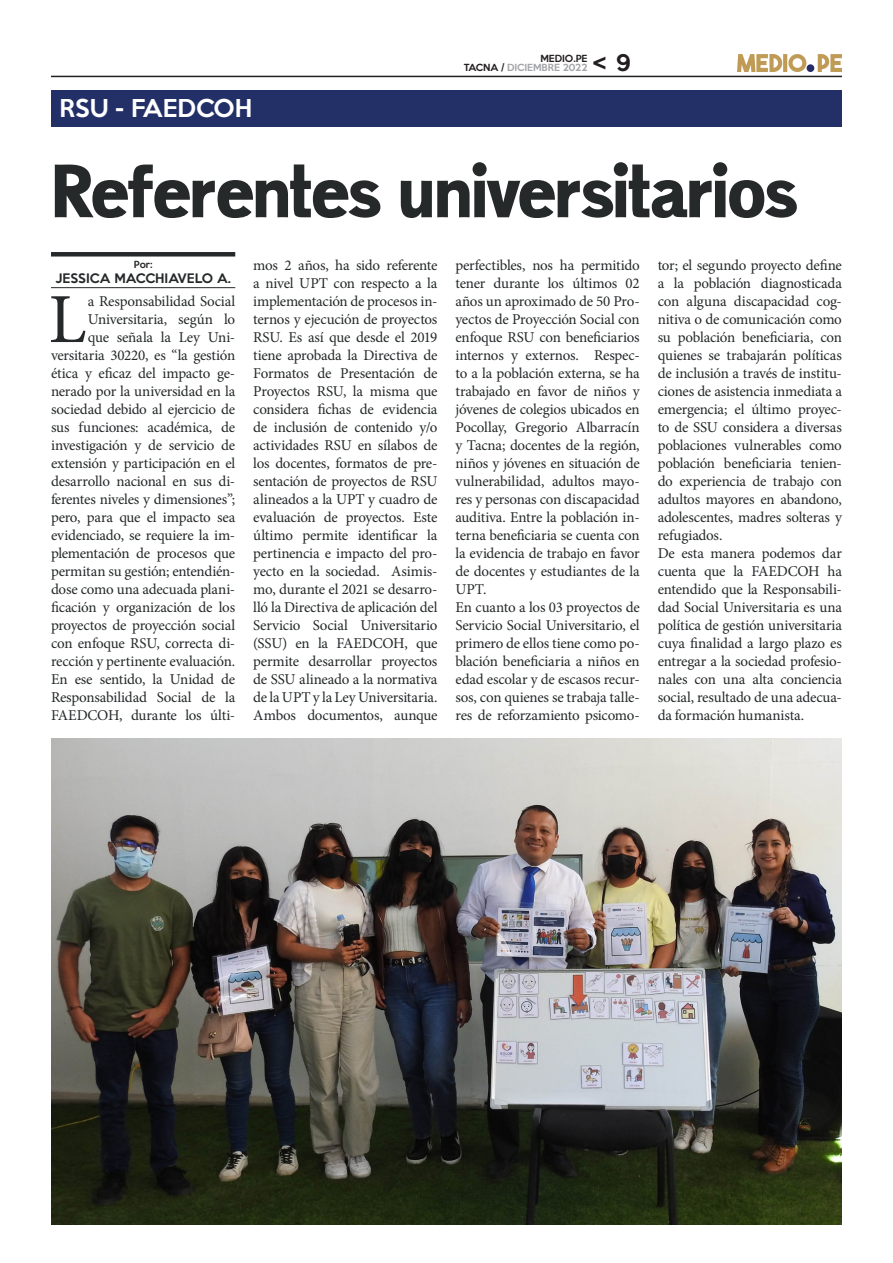
<style>
.page{position:relative;width:893px;height:1263px;background:#fff}
.page>*{position:absolute;margin:0;border:0;box-sizing:border-box;transform-origin:0 0}
.t1{font:72px "Maximum Impact";letter-spacing:-.005em;color:#25292a}
.t2{font:70.35px "Minion Pro";color:#25292a}
.t3{font:500 22.5px "Keep Calm";color:#fff}
.t4{font:500 21px "Keep Calm";color:#231f20}
.t5{font:15px/18px "Minion Pro";letter-spacing:-.02em;color:#25292a;text-align:justify}
.t6{font:500 12px "Keep Calm";letter-spacing:.01em;color:#25292a}
.t7{font:500 9px "Keep Calm";color:#a4a5a9}
.t8{font:500 9px "Keep Calm";color:#231f20}
.t9{font:500 9px "Keep Calm";color:#25292a}
.s1{color:#231f20}
</style>
<div class="page">
<svg style="left:737px;top:54px;width:69px;height:18px"></svg>
<svg style="left:818px;top:54px;width:24px;height:18px"></svg>
<div style="left:807px;top:64px;width:7px;height:8px;background:#252a68;border-radius:50%"></div>
<hr style="left:51px;top:76px;width:791px;height:1px;background:#231f20">
<hr style="left:51px;top:287px;width:184px;height:1px;background:#25292a">
<div style="left:51px;top:252px;width:184px;height:5px;background:#25292a"></div>
<div style="left:51px;top:90px;width:791px;height:36px;background:#233068"></div>
<img style="left:51px;top:738px;width:791px;height:486px">
<p class="t3" style="left:60px;top:89px;width:194px">RSU - FAEDCOH</p>
<p class="t7" style="left:464px;top:60px;width:125px"><span class="s1">TACNA /</span> DICIEMBRE 2022</p>
<h3 class="t4" style="left:593px;top:45px;width:40px">&lt; 9</h3>
<p class="t8" style="left:540px;top:51px;width:49px">MEDIO.PE</p>
<p class="t1" style="left:51px;top:147px;width:748px">Referentes universitarios</p>
<p class="t9" style="left:134px;top:257px;width:20px">Por:</p>
<p class="t6" style="left:55px;top:268px;width:177px">JESSICA MACCHIAVELO A.</p>
<p class="t5" style="left:51px;top:292px;width:186px;text-align:right">a Responsabilidad Social<br>Universitaria, según lo<br>que señala la Ley Uni&shy;versitaria 30220, es “la gestión ética y eficaz del impacto ge&shy;nerado por la universidad en la sociedad debido al ejercicio de sus funciones: académica, de investigación y de servicio de extensión y participación en el desarrollo nacional en sus di&shy;ferentes niveles y dimensiones”; pero, para que el impacto sea evidenciado, se requiere la im&shy;plementación de procesos que permitan su gestión; entendién&shy;dose como una adecuada plani&shy;ficación y organización de los proyectos de proyección social con enfoque RSU, correcta di&shy;rección y pertinente evaluación.</p>
<p class="t5" style="left:51px;top:670px;width:186px">En ese sentido, la Unidad de Responsabilidad Social de la FAEDCOH, durante los últi-</p>
<p class="t2" style="left:48px;top:272px;width:39px">L</p>
<p class="t5" style="left:253px;top:256px;width:186px">mos 2 años, ha sido referente a nivel UPT con respecto a la implementación de procesos in&shy;ternos y ejecución de proyectos RSU. Es así que desde el 2019 tiene aprobada la Directiva de Formatos de Presentación de Proyectos RSU, la misma que considera fichas de evidencia de inclusión de contenido y/o actividades RSU en sílabos de los docentes, formatos de pre&shy;sentación de proyectos de RSU alineados a la UPT y cuadro de evaluación de proyectos. Este último permite identificar la pertinencia e impacto del pro&shy;yecto en la sociedad. Asimis&shy;mo, durante el 2021 se desarro&shy;lló la Directiva de aplicación del Servicio Social Universitario (SSU) en la FAEDCOH, que permite desarrollar proyectos de SSU alineado a la normativa de la UPT y la Ley Universitaria.</p>
<p class="t5" style="left:253px;top:706px;width:186px">Ambos documentos, aunque</p>
<p class="t5" style="left:455px;top:256px;width:186px">perfectibles, nos ha permitido tener durante los últimos 02 años un aproximado de 50 Pro&shy;yectos de Proyección Social con enfoque RSU con beneficiarios internos y externos. Respec&shy;to a la población externa, se ha trabajado en favor de niños y jóvenes de colegios ubicados en Pocollay, Gregorio Albarracín y Tacna; docentes de la región, niños y jóvenes en situación de vulnerabilidad, adultos mayo&shy;res y personas con discapacidad auditiva. Entre la población in&shy;terna beneficiaria se cuenta con la evidencia de trabajo en favor de docentes y estudiantes de la UPT.</p>
<p class="t5" style="left:455px;top:598px;width:186px">En cuanto a los 03 proyectos de Servicio Social Universitario, el primero de ellos tiene como po&shy;blación beneficiaria a niños en edad escolar y de escasos recur&shy;sos, con quienes se trabaja talle&shy;res de reforzamiento psicomo-</p>
<p class="t5" style="left:658px;top:256px;width:186px">tor; el segundo proyecto define a la población diagnosticada con alguna discapacidad cog&shy;nitiva o de comunicación como su población beneficiaria, con quienes se trabajarán políticas de inclusión a través de institu&shy;ciones de asistencia inmediata a emergencia; el último proyec&shy;to de SSU considera a diversas poblaciones vulnerables como población beneficiaria tenien&shy;do experiencia de trabajo con adultos mayores en abandono, adolescentes, madres solteras y refugiados.</p>
<p class="t5" style="left:658px;top:544px;width:186px">De esta manera podemos dar cuenta que la FAEDCOH ha entendido que la Responsabili&shy;dad Social Universitaria es una política de gestión universitaria cuya finalidad a largo plazo es entregar a la sociedad profesio&shy;nales con una alta conciencia social, resultado de una adecua&shy;da formación humanista.</p>
</div>
